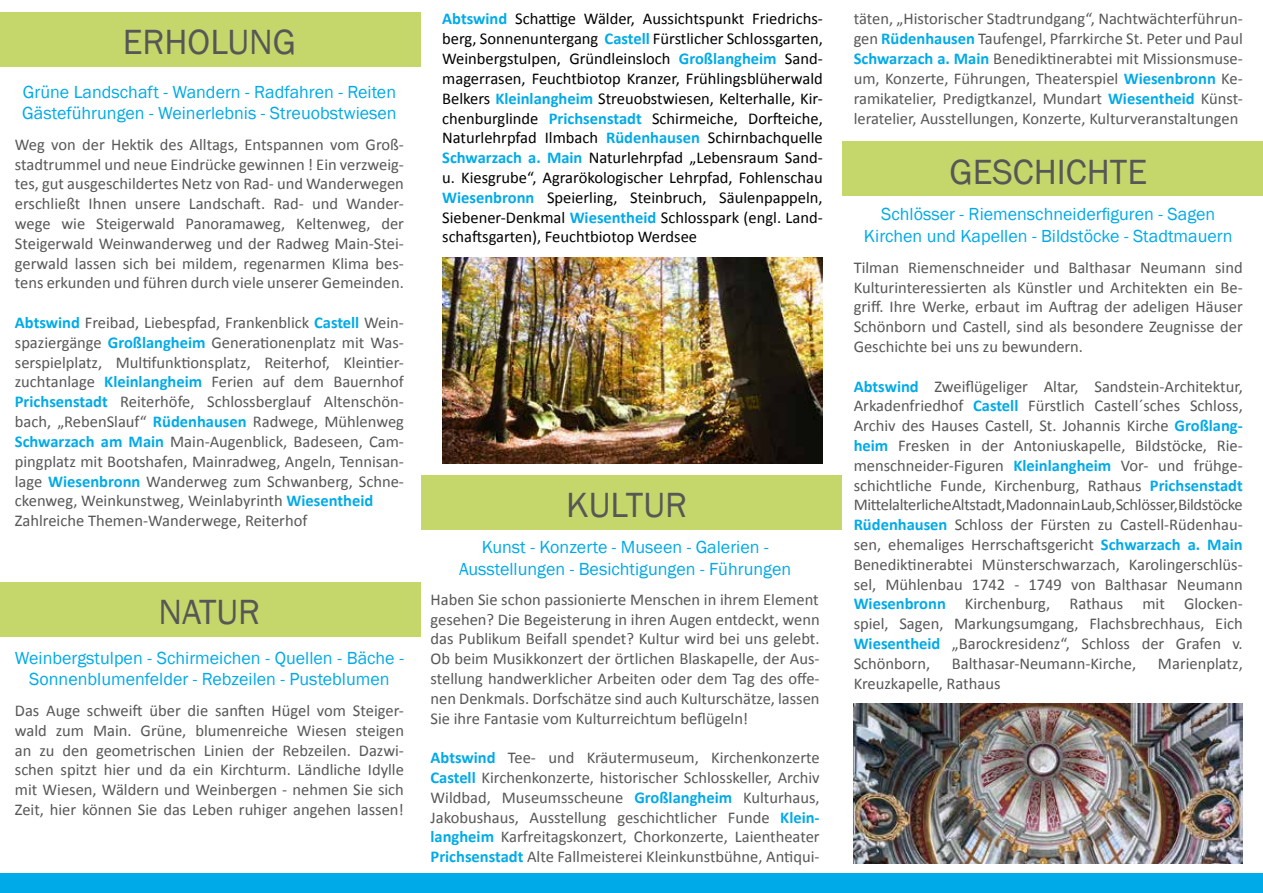
<style>
.page{position:relative;width:1263px;height:893px;background:#fff}
.page>*{position:absolute;margin:0;border:0;box-sizing:border-box;transform-origin:0 0}
.t1{font:36px "Franklin Gothic";color:#575756}
.t2{font:18px/21.6px "Franklin Gothic";color:#00aae8;text-align:center}
.t3{font:16.5px/19.8px "Calibri";color:#575756;text-align:justify}
.t4{font:16.5px/19.8px "Calibri";color:#000;text-align:justify}
.s1{font-weight:700;color:#00aae8}
</style>
<div class="page">
<div style="left:0;top:873px;width:1263px;height:20px;background:#00aae8"></div>
<div style="left:0;top:12px;width:421px;height:54px;background:#c5d76b"></div>
<div style="left:0;top:583px;width:421px;height:54px;background:#c5d76b"></div>
<img style="left:442px;top:257px;width:381px;height:207px">
<div style="left:421px;top:475px;width:421px;height:54px;background:#c5d76b"></div>
<div style="left:842px;top:142px;width:421px;height:54px;background:#c5d76b"></div>
<img style="left:854px;top:704px;width:389px;height:159px">
<h1 class="t1" style="left:123px;top:20px;width:175px">ERHOLUNG</h1>
<p class="t2" style="left:22px;top:81px;width:376px;text-align:left">Grüne Landschaft - Wandern - Radfahren - Reiten<br>Gästeführungen - Weinerlebnis - Streuobstwiesen</p>
<p class="t3" style="left:15px;top:134px;width:391px">Weg von der Hektik des Alltags, Entspannen vom Groß&shy;stadtrummel und neue Eindrücke gewinnen ! Ein verzweig&shy;tes, gut ausgeschildertes Netz von Rad- und Wanderwegen erschließt Ihnen unsere Landschaft. Rad- und Wander&shy;wege wie Steigerwald Panoramaweg, Keltenweg, der Steigerwald Weinwanderweg und der Radweg Main-Stei&shy;gerwald lassen sich bei mildem, regenarmen Klima bes&shy;tens erkunden und führen durch viele unserer Gemeinden.</p>
<p class="t3" style="left:15px;top:312px;width:391px;text-align:left"><span class="s1">Abtswind</span> Freibad, Liebespfad, Frankenblick <span class="s1">Castell</span> Wein&shy;spaziergänge <span class="s1">Großlangheim</span> Generationenplatz mit Was&shy;serspielplatz, Multifunktionsplatz, Reiterhof, Kleintier&shy;zuchtanlage <span class="s1">Kleinlangheim</span> Ferien auf dem Bauernhof <span class="s1">Prichsenstadt</span> Reiterhöfe, Schlossberglauf Altenschön&shy;bach, „RebenSlauf“ <span class="s1">Rüdenhausen</span> Radwege, Mühlenweg <span class="s1">Schwarzach am Main</span> Main-Augenblick, Badeseen, Cam&shy;pingplatz mit Bootshafen, Mainradweg, Angeln, Tennisan&shy;lage <span class="s1">Wiesenbronn</span> Wanderweg zum Schwanberg, Schne&shy;ckenweg, Weinkunstweg, Weinlabyrinth <span class="s1">Wiesentheid </span>Zahlreiche Themen-Wanderwege, Reiterhof</p>
<h1 class="t1" style="left:158px;top:590px;width:103px">NATUR</h1>
<p class="t2" style="left:15px;top:647px;width:391px">Weinbergstulpen - Schirmeichen - Quellen - Bäche -<br>Sonnenblumenfelder - Rebzeilen - Pusteblumen</p>
<p class="t3" style="left:15px;top:700px;width:391px">Das Auge schweift über die sanften Hügel vom Steiger&shy;wald zum Main. Grüne, blumenreiche Wiesen steigen an zu den geometrischen Linien der Rebzeilen. Dazwi&shy;schen spitzt hier und da ein Kirchturm. Ländliche Idylle mit Wiesen, Wäldern und Weinbergen - nehmen Sie sich Zeit, hier können Sie das Leben ruhiger angehen lassen!</p>
<p class="t4" style="left:442px;top:9px;width:382px"><span class="s1">Abtswind</span> Schattige Wälder, Aussichtspunkt Friedrichs&shy;berg, Sonnenuntergang <span class="s1">Castell</span> Fürstlicher Schlossgarten, Weinbergstulpen, Gründleinsloch <span class="s1">Großlangheim</span> Sand&shy;magerrasen, Feuchtbiotop Kranzer, Frühlingsblüherwald Belkers <span class="s1">Kleinlangheim</span> Streuobstwiesen, Kelterhalle, Kir&shy;chenburglinde <span class="s1">Prichsenstadt</span> Schirmeiche, Dorfteiche, Naturlehrpfad Ilmbach <span class="s1">Rüdenhausen</span> Schirnbachquelle <span class="s1">Schwarzach a. Main</span> Naturlehrpfad „Lebensraum Sand&shy;u. Kiesgrube“, Agrarökologischer Lehrpfad, Fohlenschau <span class="s1">Wiesenbronn</span> Speierling, Steinbruch, Säulenpappeln, Siebener-Denkmal <span class="s1">Wiesentheid</span> Schlosspark (engl. Land&shy;schaftsgarten), Feuchtbiotop Werdsee</p>
<h1 class="t1" style="left:566px;top:483px;width:123px">KULTUR</h1>
<p class="t2" style="left:459px;top:537px;width:334px">Kunst - Konzerte - Museen - Galerien -<br>Ausstellungen - Besichtigungen - Führungen</p>
<p class="t3" style="left:431px;top:589px;width:391px">Haben Sie schon passionierte Menschen in ihrem Element gesehen? Die Begeisterung in ihren Augen entdeckt, wenn das Publikum Beifall spendet? Kultur wird bei uns gelebt.<br>Ob beim Musikkonzert der örtlichen Blaskapelle, der Aus&shy;stellung handwerklicher Arbeiten oder dem Tag des offe&shy;nen Denkmals. Dorfschätze sind auch Kulturschätze, lassen Sie ihre Fantasie vom Kulturreichtum beflügeln!</p>
<p class="t3" style="left:431px;top:747px;width:391px"><span class="s1">Abtswind</span> Tee- und Kräutermuseum, Kirchenkonzerte <span class="s1">Castell</span> Kirchenkonzerte, historischer Schlosskeller, Archiv Wildbad, Museumsscheune <span class="s1">Großlangheim</span> Kulturhaus, Jakobushaus, Ausstellung geschichtlicher Funde <span class="s1">Klein&shy;langheim</span> Karfreitagskonzert, Chorkonzerte, Laientheater <span class="s1">Prichsenstadt</span> Alte Fallmeisterei Kleinkunstbühne, Antiqui-</p>
<p class="t3" style="left:854px;top:9px;width:391px">täten, „Historischer Stadtrundgang“, Nachtwächterführun&shy;gen <span class="s1">Rüdenhausen</span> Taufengel, Pfarrkirche St. Peter und Paul <span class="s1">Schwarzach a. Main</span> Benediktinerabtei mit Missionsmuse&shy;um, Konzerte, Führungen, Theaterspiel <span class="s1">Wiesenbronn</span> Ke&shy;ramikatelier, Predigtkanzel, Mundart <span class="s1">Wiesentheid</span> Künst&shy;leratelier, Ausstellungen, Konzerte, Kulturveranstaltungen</p>
<h1 class="t1" style="left:949px;top:149px;width:199px">GESCHICHTE</h1>
<p class="t2" style="left:864px;top:204px;width:370px">Schlösser - Riemenschneiderfiguren - Sagen<br>Kirchen und Kapellen - Bildstöcke - Stadtmauern</p>
<p class="t3" style="left:854px;top:257px;width:391px">Tilman Riemenschneider und Balthasar Neumann sind Kulturinteressierten als Künstler und Architekten ein Be&shy;griff. Ihre Werke, erbaut im Auftrag der adeligen Häuser Schönborn und Castell, sind als besondere Zeugnisse der Geschichte bei uns zu bewundern.</p>
<p class="t3" style="left:854px;top:376px;width:391px"><span class="s1">Abtswind</span> Zweiflügeliger Altar, Sandstein-Architektur, Arkadenfriedhof <span class="s1">Castell</span> Fürstlich Castell´sches Schloss, Archiv des Hauses Castell, St. Johannis Kirche <span class="s1">Großlang&shy;heim</span> Fresken in der Antoniuskapelle, Bildstöcke, Rie&shy;menschneider-Figuren <span class="s1">Kleinlangheim</span> Vor- und frühge&shy;schichtliche Funde, Kirchenburg, Rathaus <span class="s1">Prichsenstadt </span>Mittelalterliche Altstadt, Madonna in Laub, Schlösser, Bildstöcke <span class="s1">Rüdenhausen</span> Schloss der Fürsten zu Castell-Rüdenhau&shy;sen, ehemaliges Herrschaftsgericht <span class="s1">Schwarzach a. Main </span>Benediktinerabtei Münsterschwarzach, Karolingerschlüs&shy;sel, Mühlenbau 1742 - 1749 von Balthasar Neumann <span class="s1">Wiesenbronn</span> Kirchenburg, Rathaus mit Glocken&shy;spiel, Sagen, Markungsumgang, Flachsbrechhaus, Eich <span class="s1">Wiesentheid</span> „Barockresidenz“, Schloss der Grafen v.<br>Schönborn,</p>
<p class="t3" style="left:952px;top:653px;width:186px">Balthasar-Neumann-Kirche,</p>
<p class="t3" style="left:1158px;top:653px;width:86px">Marienplatz,</p>
<p class="t3" style="left:854px;top:673px;width:148px">Kreuzkapelle, Rathaus</p>
</div>
